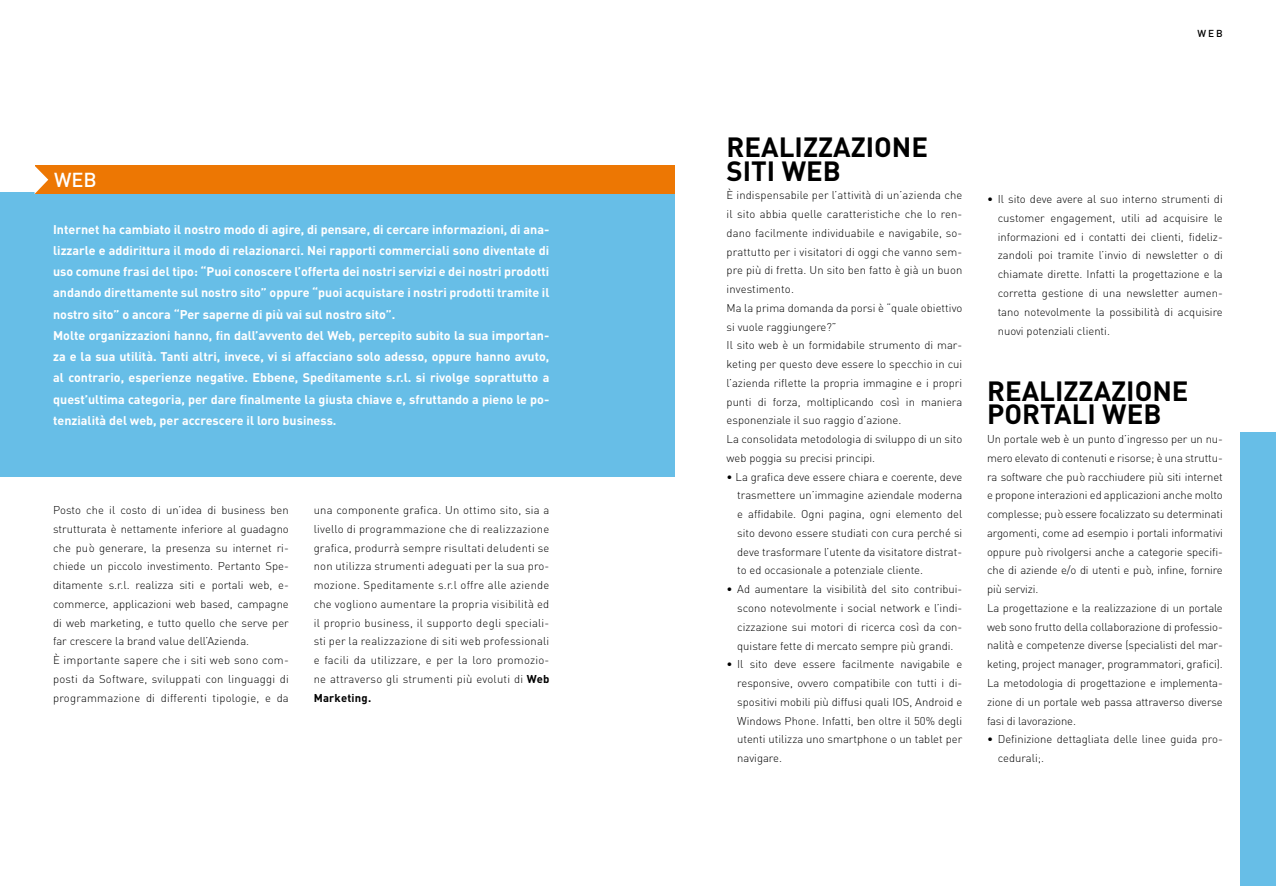
<style>
.page{position:relative;width:1276px;height:886px;background:#fff}
.page>*{position:absolute;margin:0;border:0;box-sizing:border-box;transform-origin:0 0}
.t1{font:700 27.5px/23.8px "DIN";color:#000}
.t2{font:500 20px "DIN";color:#fff}
.t3{font:700 12.5px/21.2px "DIN";color:#fff}
.t4{font:300 11.25px/18.8px "DIN";color:#000;text-align:justify}
.t5{font:500 10px "DIN";color:#000}
.s1{font-weight:700}
</style>
<div class="page">
<div style="left:0;top:193px;width:638px;height:284px;background:#67bee7"></div>
<div style="left:36px;top:166px;width:638px;height:28px;background:#ed7703"></div>
<svg style="left:35px;top:166px;width:13px;height:28px"></svg>
<div style="left:639px;top:194px;width:35px;height:283px;background:#67bee7"></div>
<div style="left:1240px;top:432px;width:36px;height:454px;background:#67bee7"></div>
<h2 class="t2" style="left:54px;top:167px;width:44px">WEB</h2>
<p class="t3" style="left:53px;top:218px;width:498px">I nternet ha cambiato il nostro modo di agire, di pensare, di cercare informazioni, di ana&shy;lizzarle e addirittura il modo di relazionarci. Nei rapporti commerciali sono diventate di uso comune frasi del tipo: “Puoi conoscere l’offerta dei nostri servizi e dei nostri prodotti andando direttamente sul nostro sito” oppure “puoi acquistare i nostri prodotti tramite il nostro sito” o ancora “Per saperne di più vai sul nostro sito”.<br>Molte organizzazioni hanno, fin dall’avvento del Web, percepito subito la sua importan&shy;za e la sua utilità. Tanti altri, invece, vi si affacciano solo adesso, oppure hanno avuto, al contrario, esperienze negative. Ebbene, Speditamente s.r.l. si rivolge soprattutto a quest’ultima categoria, per dare finalmente la giusta chiave e, sfruttando a pieno le po&shy;tenzialità del web, per accrescere il loro business.</p>
<p class="t4" style="left:53px;top:500px;width:237px;text-align:left">Posto che il costo di un’idea di business ben strutturata è nettamente inferiore al guadagno che può generare, la presenza su internet ri&shy;chiede un piccolo investimento. Pertanto Spe&shy;ditamente s.r.l. realizza siti e portali web, e&shy;commerce, applicazioni web based, campagne di web marketing, e tutto quello che serve per far crescere la brand value dell’Azienda.<br>È importante sapere che i siti web sono com&shy;posti da Software, sviluppati con linguaggi di programmazione di differenti tipologie, e da</p>
<p class="t4" style="left:314px;top:500px;width:237px">una componente grafica. U n ottimo sito, sia a livello di programmazione che di realizzazione grafica, produrrà sempre risultati deludenti se non utilizza strumenti adeguati per la sua pro&shy;mozione. Speditamente s.r.l offre alle aziende che vogliono aumentare la propria visibilità ed il proprio business, il supporto degli speciali&shy;sti per la realizzazione di siti web professionali e facili da utilizzare, e per la loro promozio&shy;ne attraverso gli strumenti più evoluti di <span class="s1">Web Marketing.</span></p>
<p class="t5" style="left:1197px;top:27px;width:25px">web</p>
<h1 class="t1" style="left:726px;top:134px;width:203px">REALIZZAZION E<br>SITI WEB</h1>
<p class="t4" style="left:726px;top:186px;width:237px;text-align:left">È indispensabile per l’attività di un’azienda che il sito abbia quelle caratteristiche che lo ren&shy;dano facilmente individuabile e navigabile, so&shy;prattutto per i visitatori di oggi che vanno sem&shy;pre più di fretta. U n sito ben fatto è già un buon investimento.<br>Ma la prima domanda da porsi è “quale obiettivo si vuole raggiungere?”<br>I l sito web è un formidabile strumento di mar&shy;keting per questo deve essere lo specchio in cui l’azienda riflette la propria immagine e i propri punti di forza, moltiplicando così in maniera esponenziale il suo raggio d’azione.<br>La consolidata metodologia di sviluppo di un sito web poggia su precisi principi.</p>
<p class="t4" style="left:737px;top:467px;width:227px;text-indent:-11px">• La grafica deve essere chiara e coerente, deve trasmettere un’immagine aziendale moderna e affidabile. Ogni pagina, ogni elemento del sito devono essere studiati con cura perché si deve trasformare l’utente da visitatore distrat&shy;to ed occasionale a potenziale cliente.</p>
<p class="t4" style="left:737px;top:580px;width:227px;text-indent:-11px">• Ad aumentare la visibilità del sito contribui&shy;scono notevolmente i social network e l’indi&shy;cizzazione sui motori di ricerca così da con&shy;quistare fette di mercato sempre più grandi.</p>
<p class="t4" style="left:737px;top:655px;width:227px;text-indent:-11px">• Il sito deve essere facilmente navigabile e responsive, ovvero compatibile con tutti i di&shy;spositivi mobili più diffusi quali IOS, Android e Windows Phone. I nfatti, ben oltre il 50% degli utenti utilizza uno smartphone o un tablet per navigare.</p>
<p class="t4" style="left:997px;top:190px;width:227px;text-indent:-11px">• Il sito deve avere al suo interno strumenti di customer engagement, utili ad acquisire le informazioni ed i contatti dei clienti, fideliz&shy;zandoli poi tramite l’invio di newsletter o di chiamate dirette. I nfatti la progettazione e la corretta gestione di una newsletter aumen&shy;tano notevolmente la possibilità di acquisire nuovi potenziali clienti.</p>
<h1 class="t1" style="left:987px;top:378px;width:203px">REALIZZAZION E<br>PORTA</h1>
<h1 class="t1" style="left:1071px;top:401px;width:91px">LI WEB</h1>
<p class="t4" style="left:987px;top:430px;width:237px;text-align:left">U n portale web è un punto d’ingresso per un nu&shy;mero elevato di contenuti e risorse; è una struttu&shy;ra software che può racchiudere più siti internet e propone interazioni ed applicazioni anche molto complesse; può essere focalizzato su determinati argomenti, come ad esempio i portali informativi oppure può rivolgersi anche a categorie specifi&shy;che di aziende e/o di utenti e può, infine, fornire più servizi.<br>La progettazione e la realizzazione di un portale web sono frutto della collaborazione di professio&shy;nalità e competenze diverse (specialisti del mar&shy;keting, project manager, programmatori, grafici).<br>La metodologia di progettazione e implementa&shy;zione di un portale web passa attraverso diverse fasi di lavorazione.</p>
<p class="t4" style="left:997px;top:730px;width:226px;text-indent:-11px">• Definizione dettagliata delle linee guida pro&shy;cedurali;.</p>
</div>
